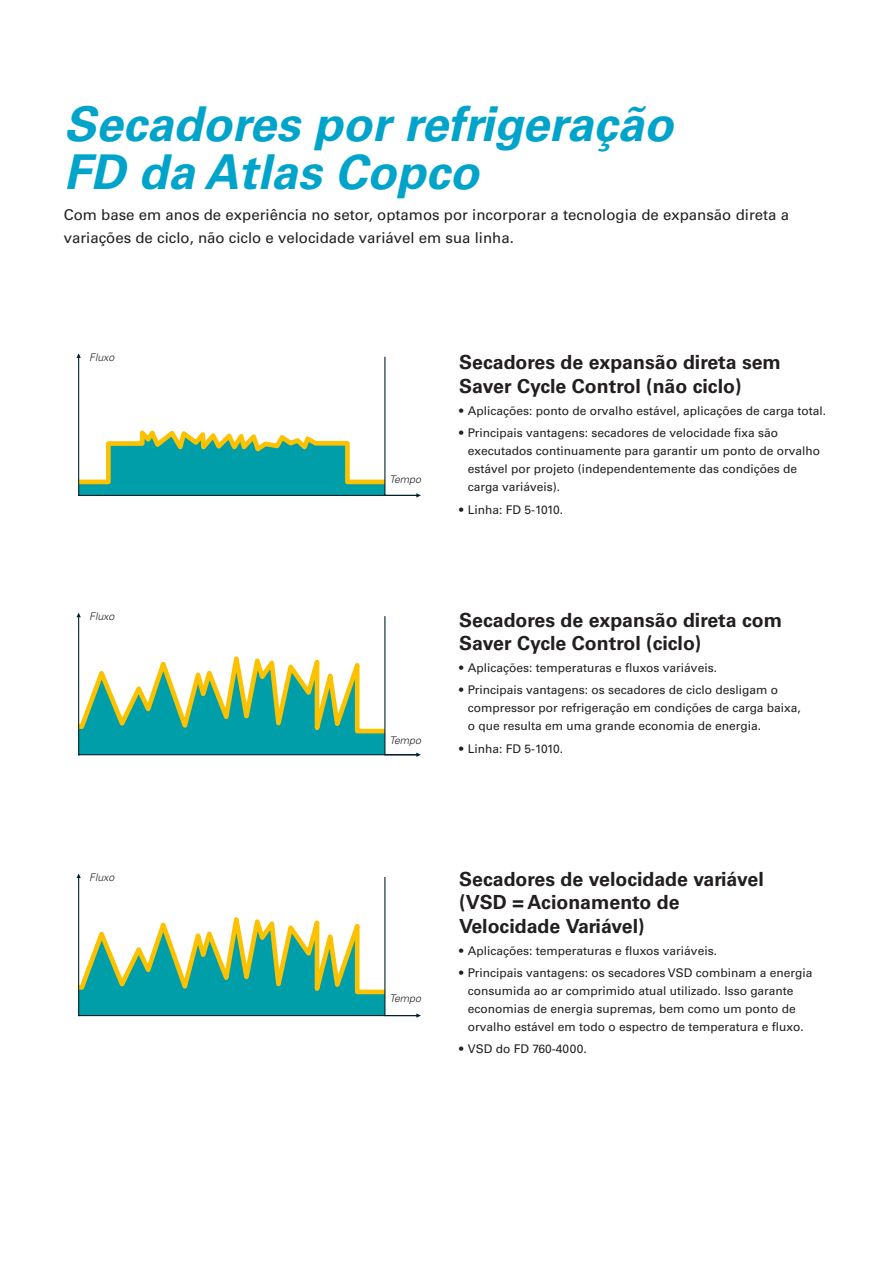
<style>
.page{position:relative;width:893px;height:1263px;background:#fff}
.page>*{position:absolute;margin:0;border:0;box-sizing:border-box;transform-origin:0 0}
.t1{font:italic 700 48px/48px "Univers LT Std";color:#00a4ca}
.t2{font:700 19.5px/23.4px "Univers LT Std";color:#231f20}
.t3{font:15px/22.5px "Univers LT Std";color:#231f20}
.t4{font:12px/18px "Univers LT Std";color:#231f20}
.t5{font:italic 300 10.5px "Univers LT Std";color:#231f20}
</style>
<div class="page">
<svg style="left:77px;top:356px;width:341px;height:140px"></svg>
<svg style="left:77px;top:615px;width:341px;height:141px"></svg>
<svg style="left:77px;top:876px;width:341px;height:141px"></svg>
<h1 class="t1" style="left:64px;top:101px;width:611px">Secadores por refrigeração<br>FD da Atlas Copco</h1>
<p class="t3" style="left:64px;top:204px;width:727px">Com base em anos de experiência no setor, optamos por incorporar a tecnologia de expansão direta a variações de ciclo, não ciclo e velocidade variável em sua linha.</p>
<p class="t5" style="left:89px;top:351px;width:26px">Fluxo</p>
<p class="t5" style="left:389px;top:473px;width:33px">Tempo</p>
<h2 class="t2" style="left:459px;top:351px;width:323px">Secadores de expansão direta sem<br>Saver Cycle Control (não ciclo)</h2>
<p class="t4" style="left:459px;top:402px;width:369px">• Aplicações: ponto de orvalho estável, aplicações de carga total.</p>
<p class="t4" style="left:468px;top:424px;width:354px;text-indent:-9px">• Principais vantagens: secadores de velocidade fixa são executados continuamente para garantir um ponto de orvalho estável por projeto (independentemente das condições de carga variáveis).</p>
<p class="t4" style="left:459px;top:500px;width:105px">• Linha: FD 5-1010.</p>
<p class="t5" style="left:89px;top:610px;width:26px">Fluxo</p>
<p class="t5" style="left:389px;top:733px;width:33px">Tempo</p>
<h2 class="t2" style="left:459px;top:608px;width:324px">Secadores de expansão direta com<br>Saver Cycle Control (ciclo)</h2>
<p class="t4" style="left:459px;top:659px;width:259px">• Aplicações: temperaturas e fluxos variáveis.</p>
<p class="t4" style="left:468px;top:681px;width:335px;text-indent:-9px">• Principais vantagens: os secadores de ciclo desligam o compressor por refrigeração em condições de carga baixa, o que resulta em uma grande economia de energia.</p>
<p class="t4" style="left:459px;top:739px;width:105px">• Linha: FD 5-1010.</p>
<p class="t5" style="left:89px;top:871px;width:26px">Fluxo</p>
<p class="t5" style="left:389px;top:992px;width:33px">Tempo</p>
<h2 class="t2" style="left:459px;top:867px;width:306px">Secadores de velocidade variável (VSD = Acionamento de<br>Velocidade Variável)</h2>
<p class="t4" style="left:459px;top:942px;width:259px">• Aplicações: temperaturas e fluxos variáveis.</p>
<p class="t4" style="left:468px;top:964px;width:346px;text-indent:-9px">• Principais vantagens: os secadores VSD combinam a energia consumida ao ar comprimido atual utilizado. Isso garante economias de energia supremas, bem como um ponto de orvalho estável em todo o espectro de temperatura e fluxo.</p>
<p class="t4" style="left:459px;top:1040px;width:129px">• VSD do FD 760-4000.</p>
</div>
